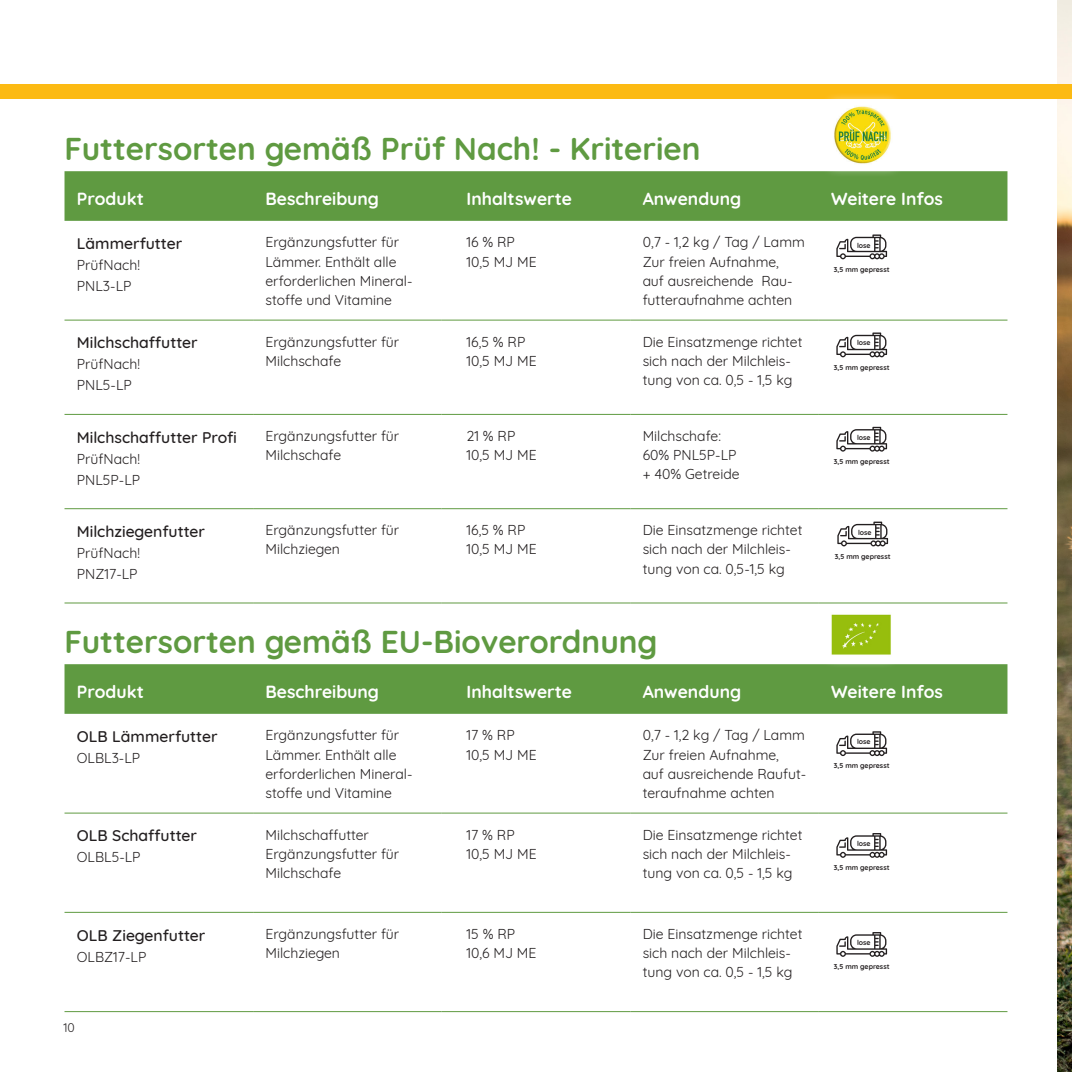
<style>
.page{position:relative;width:1072px;height:1072px;background:#fff}
.page>*{position:absolute;margin:0;border:0;box-sizing:border-box;transform-origin:0 0}
.t1{font:700 31.5px "Quicksand";color:#5f9a41}
.t2{font:700 17.5px "Quicksand";color:#fff}
.Produktname{font:500 15.75px "Quicksand";color:#231f20}
.Artikelnummer{font:500 15.75px "Quicksand";color:#231f20}
.Artikelnummer-2{font:14px/19.2px "Quicksand";color:#231f20}
.Produktname-2{font:14px "Quicksand";color:#231f20}
.t3{font:12.25px "Quicksand";color:#231f20}
.t4{font:700 7px "Quicksand";color:#231f20}
</style>
<div class="page">
<img style="left:1057px;top:0;width:14px;height:1071px">
<div style="left:64px;top:171px;width:943px;height:50px;background:#5f9a41"></div>
<hr style="left:64px;top:320px;width:189px;height:1px;background:#5f9a41">
<hr style="left:253px;top:320px;width:188px;height:1px;background:#5f9a41">
<hr style="left:441px;top:320px;width:189px;height:1px;background:#5f9a41">
<hr style="left:630px;top:320px;width:189px;height:1px;background:#5f9a41">
<hr style="left:819px;top:320px;width:188px;height:1px;background:#5f9a41">
<hr style="left:64px;top:414px;width:189px;height:1px;background:#5f9a41">
<hr style="left:253px;top:414px;width:188px;height:1px;background:#5f9a41">
<hr style="left:441px;top:414px;width:189px;height:1px;background:#5f9a41">
<hr style="left:630px;top:414px;width:189px;height:1px;background:#5f9a41">
<hr style="left:819px;top:414px;width:188px;height:1px;background:#5f9a41">
<hr style="left:64px;top:508px;width:189px;height:1px;background:#5f9a41">
<hr style="left:253px;top:508px;width:188px;height:1px;background:#5f9a41">
<hr style="left:441px;top:508px;width:189px;height:1px;background:#5f9a41">
<hr style="left:630px;top:508px;width:189px;height:1px;background:#5f9a41">
<hr style="left:819px;top:508px;width:188px;height:1px;background:#5f9a41">
<hr style="left:64px;top:602px;width:189px;height:1px;background:#5f9a41">
<hr style="left:253px;top:602px;width:188px;height:1px;background:#5f9a41">
<hr style="left:441px;top:602px;width:189px;height:1px;background:#5f9a41">
<hr style="left:630px;top:602px;width:189px;height:1px;background:#5f9a41">
<hr style="left:819px;top:602px;width:188px;height:1px;background:#5f9a41">
<svg style="left:836px;top:234px;width:51px;height:25px"></svg>
<svg style="left:836px;top:332px;width:51px;height:25px"></svg>
<div style="left:0;top:84px;width:1071px;height:14px;background:#fcba13"></div>
<div style="left:64px;top:664px;width:943px;height:50px;background:#5f9a41"></div>
<hr style="left:64px;top:812px;width:189px;height:1px;background:#5f9a41">
<hr style="left:253px;top:812px;width:188px;height:1px;background:#5f9a41">
<hr style="left:441px;top:812px;width:189px;height:1px;background:#5f9a41">
<hr style="left:630px;top:812px;width:189px;height:1px;background:#5f9a41">
<hr style="left:819px;top:812px;width:188px;height:1px;background:#5f9a41">
<hr style="left:64px;top:911px;width:189px;height:1px;background:#5f9a41">
<hr style="left:253px;top:911px;width:188px;height:1px;background:#5f9a41">
<hr style="left:441px;top:911px;width:189px;height:1px;background:#5f9a41">
<hr style="left:630px;top:911px;width:189px;height:1px;background:#5f9a41">
<hr style="left:819px;top:911px;width:188px;height:1px;background:#5f9a41">
<hr style="left:64px;top:1011px;width:189px;height:1px;background:#5f9a41">
<hr style="left:253px;top:1011px;width:188px;height:1px;background:#5f9a41">
<hr style="left:441px;top:1011px;width:189px;height:1px;background:#5f9a41">
<hr style="left:630px;top:1011px;width:189px;height:1px;background:#5f9a41">
<hr style="left:819px;top:1011px;width:188px;height:1px;background:#5f9a41">
<svg style="left:836px;top:731px;width:51px;height:25px"></svg>
<svg style="left:836px;top:833px;width:51px;height:24px"></svg>
<svg style="left:836px;top:932px;width:51px;height:24px"></svg>
<div style="left:819px;top:92px;width:86px;height:86px;background:#fff;opacity:.75"></div>
<img style="left:831px;top:103px;width:63px;height:63px">
<div style="left:819px;top:601px;width:83px;height:68px;background:#fff;opacity:.75"></div>
<img style="left:830px;top:613px;width:61px;height:45px">
<svg style="left:836px;top:427px;width:51px;height:24px"></svg>
<svg style="left:837px;top:521px;width:51px;height:25px"></svg>
<p class="t1" style="left:64px;top:122px;width:637px">Futtersorten gemäß Prüf Nach! - Kriterien</p>
<p class="t2" style="left:77px;top:184px;width:69px">Produkt</p>
<p class="t2" style="left:265px;top:184px;width:115px">Beschreibung</p>
<p class="t2" style="left:466px;top:184px;width:107px">Inhaltswerte</p>
<p class="t2" style="left:642px;top:184px;width:100px">Anwendung</p>
<p class="t2" style="left:831px;top:184px;width:113px">Weitere Infos</p>
<p class="Produktname" style="left:77px;top:231px;width:107px">Lämmerfutter</p>
<p class="Produktname-2" style="left:77px;top:254px;width:64px">PrüfNach!</p>
<p class="Artikelnummer-2" style="left:77px;top:275px;width:56px">PNL3-LP</p>
<p class="Artikelnummer-2" style="left:642px;top:231px;width:164px">0,7 - 1,2 kg / Tag / Lamm<br>Zur freien Aufnahme,<br>auf ausreichende Rau&shy;futteraufnahme achten</p>
<p class="Artikelnummer-2" style="left:265px;top:231px;width:148px">Ergänzungsfutter für<br>Lämmer. Enthält alle erforderlichen Mineral&shy;stoffe und Vitamine</p>
<p class="Artikelnummer-2" style="left:466px;top:231px;width:50px">16 % RP</p>
<p class="t4" style="left:857px;top:240px;width:15px">lose</p>
<p class="t4" style="left:833px;top:263px;width:57px">3,5 mm gepresst</p>
<p class="Artikelnummer-2" style="left:466px;top:250px;width:72px">10,5 MJ ME</p>
<p class="Produktname" style="left:77px;top:330px;width:122px">Milchschaffutter</p>
<p class="Produktname-2" style="left:77px;top:353px;width:64px">PrüfNach!</p>
<p class="Artikelnummer-2" style="left:77px;top:374px;width:56px">PNL5-LP</p>
<p class="Produktname" style="left:77px;top:424px;width:161px">Milchschaffutter Profi</p>
<p class="Produktname-2" style="left:77px;top:448px;width:64px">PrüfNach!</p>
<p class="Artikelnummer-2" style="left:77px;top:468px;width:65px">PNL5P-LP</p>
<p class="Artikelnummer" style="left:77px;top:518px;width:130px">Milchziegenfutter</p>
<p class="Artikelnummer-2" style="left:77px;top:542px;width:64px">PrüfNach!</p>
<p class="Artikelnummer-2" style="left:77px;top:563px;width:62px">PNZ17-LP</p>
<p class="Artikelnummer-2" style="left:265px;top:330px;width:135px">Ergänzungsfutter für<br>Milchschafe</p>
<p class="Artikelnummer-2" style="left:466px;top:330px;width:60px">16,5 % RP</p>
<p class="Artikelnummer-2" style="left:466px;top:350px;width:72px">10,5 MJ ME</p>
<p class="Artikelnummer-2" style="left:265px;top:425px;width:135px">Ergänzungsfutter für<br>Milchschafe</p>
<p class="Artikelnummer-2" style="left:466px;top:425px;width:50px">21 % RP</p>
<p class="Artikelnummer-2" style="left:466px;top:444px;width:72px">10,5 MJ ME</p>
<p class="Artikelnummer-2" style="left:265px;top:519px;width:135px">Ergänzungsfutter für<br>Milchziegen</p>
<p class="Artikelnummer-2" style="left:466px;top:519px;width:60px">16,5 % RP</p>
<p class="Artikelnummer-2" style="left:466px;top:538px;width:72px">10,5 MJ ME</p>
<p class="Artikelnummer-2" style="left:642px;top:330px;width:161px">Die Einsatzmenge richtet sich nach der Milchleis&shy;tung von ca. 0,5 - 1,5 kg</p>
<p class="Artikelnummer-2" style="left:642px;top:425px;width:80px">Milchschafe:</p>
<p class="Artikelnummer-2" style="left:642px;top:444px;width:95px">60% PNL5P-LP</p>
<p class="Artikelnummer-2" style="left:642px;top:463px;width:98px">+ 40% Getreide</p>
<p class="Artikelnummer-2" style="left:642px;top:519px;width:161px">Die Einsatzmenge richtet sich nach der Milchleis&shy;tung von ca. 0,5-1,5 kg</p>
<p class="t1" style="left:64px;top:615px;width:594px">Futtersorten gemäß EU-Bioverordnung</p>
<p class="t4" style="left:857px;top:337px;width:15px">lose</p>
<p class="t4" style="left:833px;top:361px;width:57px">3,5 mm gepresst</p>
<p class="t4" style="left:857px;top:431px;width:15px">lose</p>
<p class="t4" style="left:833px;top:456px;width:57px">3,5 mm gepresst</p>
<p class="t4" style="left:858px;top:526px;width:15px">lose</p>
<p class="t4" style="left:834px;top:550px;width:57px">3,5 mm gepresst</p>
<p class="t2" style="left:77px;top:677px;width:69px">Produkt</p>
<p class="t2" style="left:265px;top:677px;width:115px">Beschreibung</p>
<p class="t2" style="left:466px;top:677px;width:107px">Inhaltswerte</p>
<p class="t2" style="left:642px;top:677px;width:100px">Anwendung</p>
<p class="t2" style="left:831px;top:677px;width:113px">Weitere Infos</p>
<p class="Produktname" style="left:77px;top:723px;width:142px">OLB Lämmerfutter</p>
<p class="Artikelnummer-2" style="left:77px;top:747px;width:65px">OLBL3-LP</p>
<p class="Artikelnummer-2" style="left:642px;top:724px;width:165px">0,7 - 1,2 kg / Tag / Lamm<br>Zur freien Aufnahme,<br>auf ausreichende Raufut&shy;teraufnahme achten</p>
<p class="Artikelnummer-2" style="left:265px;top:724px;width:148px">Ergänzungsfutter für<br>Lämmer. Enthält alle erforderlichen Mineral&shy;stoffe und Vitamine</p>
<p class="Artikelnummer-2" style="left:466px;top:724px;width:50px">17 % RP</p>
<p class="t4" style="left:857px;top:736px;width:15px">lose</p>
<p class="t4" style="left:833px;top:760px;width:57px">3,5 mm gepresst</p>
<p class="Artikelnummer-2" style="left:466px;top:743px;width:72px">10,5 MJ ME</p>
<p class="Produktname" style="left:77px;top:823px;width:122px">OLB Schaffutter</p>
<p class="Artikelnummer-2" style="left:77px;top:846px;width:65px">OLBL5-LP</p>
<p class="Produktname" style="left:77px;top:922px;width:130px">OLB Ziegenfutter</p>
<p class="Artikelnummer-2" style="left:77px;top:945px;width:71px">OLBZ17-LP</p>
<p class="t3" style="left:63px;top:1018px;width:13px">10</p>
<p class="Artikelnummer-2" style="left:265px;top:823px;width:105px">Milchschaffutter</p>
<p class="Artikelnummer-2" style="left:265px;top:842px;width:135px">Ergänzungsfutter für<br>Milchschafe</p>
<p class="Artikelnummer-2" style="left:466px;top:823px;width:50px">17 % RP</p>
<p class="Artikelnummer-2" style="left:466px;top:842px;width:72px">10,5 MJ ME</p>
<p class="Artikelnummer-2" style="left:265px;top:922px;width:135px">Ergänzungsfutter für<br>Milchziegen</p>
<p class="Artikelnummer-2" style="left:466px;top:922px;width:50px">15 % RP</p>
<p class="Artikelnummer-2" style="left:466px;top:942px;width:71px">10,6 MJ ME</p>
<p class="Artikelnummer-2" style="left:642px;top:823px;width:161px">Die Einsatzmenge richtet sich nach der Milchleis&shy;tung von ca. 0,5 - 1,5 kg</p>
<p class="Artikelnummer-2" style="left:642px;top:922px;width:161px">Die Einsatzmenge richtet sich nach der Milchleis&shy;tung von ca. 0,5 - 1,5 kg</p>
<p class="t4" style="left:857px;top:837px;width:15px">lose</p>
<p class="t4" style="left:833px;top:862px;width:57px">3,5 mm gepresst</p>
<p class="t4" style="left:857px;top:936px;width:15px">lose</p>
<p class="t4" style="left:833px;top:961px;width:57px">3,5 mm gepresst</p>
</div>
